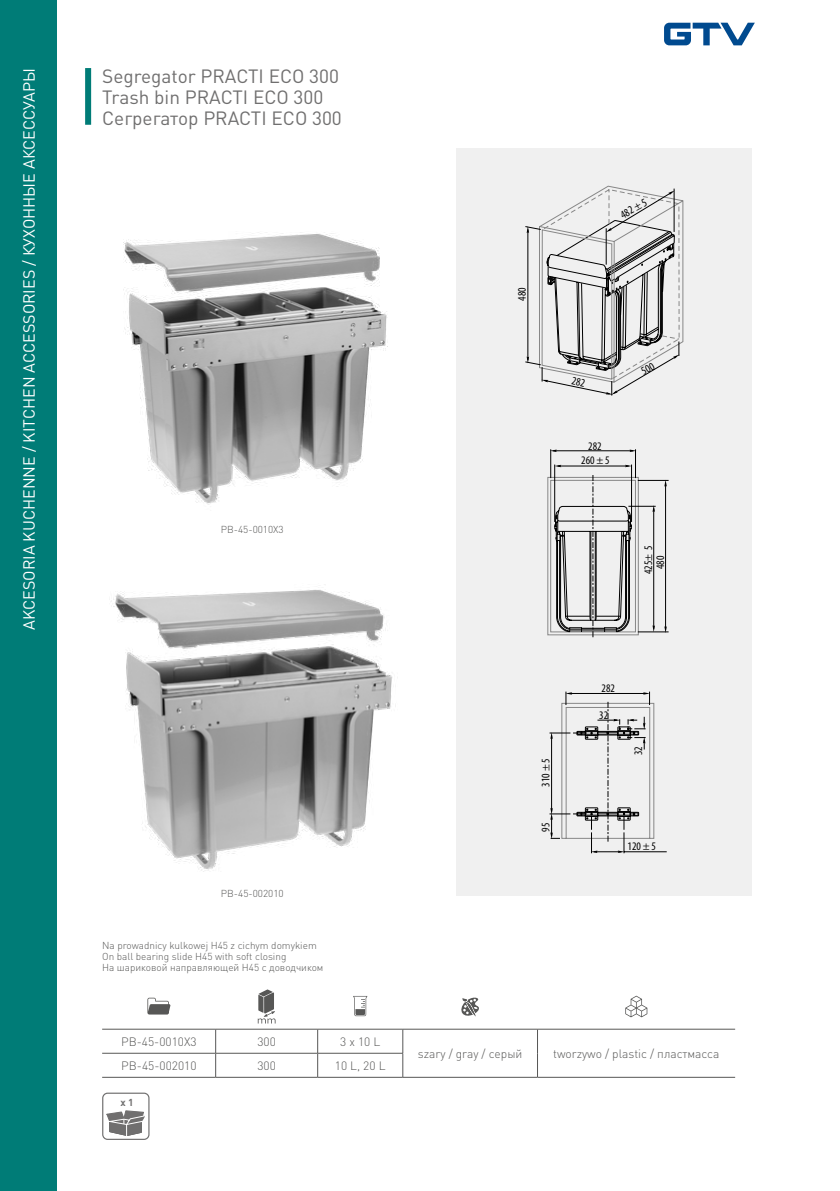
<style>
.page{position:relative;width:840px;height:1191px;background:#fff}
.page>*{position:absolute;margin:0;border:0;box-sizing:border-box;transform-origin:0 0}
.t1{font:19px/21px "DIN Pro";color:#706f6f}
.t2{font:16px "DIN Pro";color:#fff}
.t3{font:300 12px "DIN Pro";color:#575756}
.t4{font:condensed 11.6px/14.2px "Myriad Pro";color:#000;text-align:center}
.t5{font:300 10px/11px "DIN Pro";color:#575756}
.t6{font:700 10px "DIN Pro";color:#706f6f}
</style>
<div class="page">
<div style="left:456px;top:149px;width:295px;height:747px;background:#f0f0f0"></div>
<hr style="left:664px;top:483px;width:1px;height:147px;background:#000">
<hr style="left:637px;top:631px;width:31px;height:1px;background:#000">
<hr style="left:637px;top:480px;width:31px;height:1px;background:#000">
<svg style="left:664px;top:626px;width:2px;height:7px"></svg>
<svg style="left:664px;top:480px;width:2px;height:7px"></svg>
<svg style="left:547px;top:449px;width:108px;height:189px"></svg>
<hr style="left:623px;top:851px;width:43px;height:1px;background:#000">
<svg style="left:549px;top:691px;width:105px;height:162px"></svg>
<img style="left:123px;top:232px;width:265px;height:273px">
<img style="left:111px;top:590px;width:285px;height:282px">
<div style="left:85px;top:68px;width:6px;height:57px;background:#007c77"></div>
<div style="left:0;top:0;width:57px;height:1191px;background:#007c77"></div>
<hr style="left:215px;top:1053px;width:102px;height:1px;background:#575756">
<hr style="left:317px;top:1053px;width:86px;height:1px;background:#575756">
<hr style="left:102px;top:1053px;width:113px;height:1px;background:#575756">
<hr style="left:215px;top:1077px;width:102px;height:1px;background:#575756">
<hr style="left:317px;top:1077px;width:85px;height:1px;background:#575756">
<svg style="left:317px;top:1029px;width:1px;height:48px"></svg>
<svg style="left:402px;top:1029px;width:1px;height:48px"></svg>
<hr style="left:402px;top:1077px;width:135px;height:1px;background:#575756">
<svg style="left:215px;top:1029px;width:1px;height:48px"></svg>
<hr style="left:102px;top:1077px;width:113px;height:1px;background:#575756">
<svg style="left:537px;top:1029px;width:1px;height:48px"></svg>
<hr style="left:537px;top:1077px;width:197px;height:1px;background:#575756">
<hr style="left:102px;top:1028px;width:113px;height:1px;background:#575756">
<hr style="left:215px;top:1028px;width:102px;height:1px;background:#575756">
<hr style="left:317px;top:1028px;width:85px;height:1px;background:#575756">
<hr style="left:402px;top:1028px;width:135px;height:1px;background:#575756">
<hr style="left:537px;top:1028px;width:197px;height:1px;background:#575756">
<svg style="left:147px;top:997px;width:23px;height:17px"></svg>
<svg style="left:257px;top:989px;width:18px;height:34px"></svg>
<svg style="left:353px;top:996px;width:14px;height:20px"></svg>
<svg style="left:461px;top:997px;width:17px;height:19px"></svg>
<svg style="left:625px;top:995px;width:22px;height:22px"></svg>
<svg style="left:664px;top:23px;width:90px;height:22px"></svg>
<div style="left:102px;top:1092px;width:47px;height:48px;border:1px solid #706f6f;border-radius:5px"></div>
<svg style="left:106px;top:1110px;width:39px;height:26px"></svg>
<svg style="left:525px;top:185px;width:158px;height:211px"></svg>
<h2 class="t2" style="left:18px;top:630px;width:563px;rotate:-90deg">AKCESORIA KUCHENNE / KITCHEN ACCESSORIES / КУХОННЫЕ АКСЕССУАРЫ</h2>
<h1 class="t1" style="left:102px;top:64px;width:241px">Segregator PRACTI ECO 300<br>Trash bin PRACTI ECO 300<br>Сегрегатор PRACTI ECO 300</h1>
<p class="t5" style="left:221px;top:523px;width:64px">PB-45-0010X3</p>
<p class="t5" style="left:221px;top:887px;width:64px">PB-45-002010</p>
<p class="t5" style="left:102px;top:939px;width:223px">Na prowadnicy kulkowej H45 z cichym domykiem<br>On ball bearing slide H45 with soft closing<br>Нa шариковой направляющей H45 с доводчиком</p>
<p class="t3" style="left:121px;top:1033px;width:77px">PB-45-0010X3</p>
<p class="t3" style="left:257px;top:1033px;width:20px">300</p>
<p class="t3" style="left:340px;top:1033px;width:42px">3 x 10 L</p>
<p class="t3" style="left:121px;top:1057px;width:77px">PB-45-002010</p>
<p class="t3" style="left:257px;top:1057px;width:20px">300</p>
<p class="t3" style="left:335px;top:1057px;width:52px">10 L, 20 L</p>
<p class="t6" style="left:120px;top:1095px;width:15px">x 1</p>
<p class="t4" style="left:514px;top:301px;width:15px;rotate:-90deg">480</p>
<p class="t4" style="left:617px;top:209px;width:30px;rotate:-29deg">482 ± 5</p>
<p class="t4" style="left:581px;top:438px;width:30px">282<br>260 ± 5</p>
<p class="t4" style="left:641px;top:574px;width:30px;line-height:12.2px;rotate:-90deg">425± 5<br>480</p>
<p class="t4" style="left:538px;top:786px;width:30px;rotate:-90deg">310 ± 5</p>
<p class="t4" style="left:538px;top:831px;width:10px;rotate:-90deg">95</p>
<p class="t4" style="left:601px;top:681px;width:15px">282</p>
<p class="t4" style="left:599px;top:707px;width:10px">32</p>
<p class="t4" style="left:630px;top:755px;width:10px;rotate:-90deg">32</p>
<p class="t4" style="left:627px;top:839px;width:30px">120 ± 5</p>
<p class="t3" style="left:417px;top:1045px;width:106px">szary / gray / серый</p>
<p class="t3" style="left:553px;top:1045px;width:168px">tworzywo / plastic / пластмасса</p>
</div>
